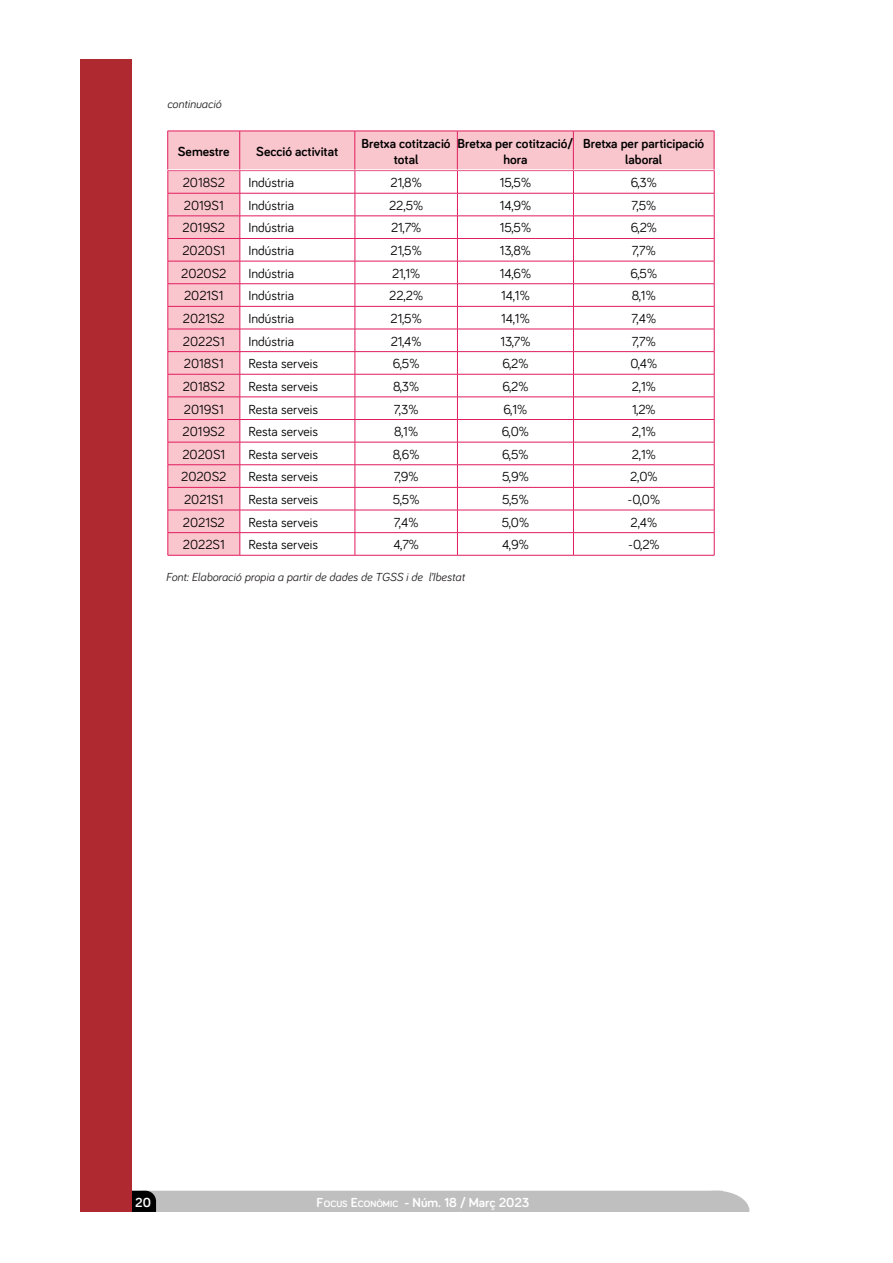
<style>
.page{position:relative;width:893px;height:1263px;background:#fff}
.page>*{position:absolute;margin:0;border:0;box-sizing:border-box;transform-origin:0 0}
.Font_taula_i_grafic{font:13.5px "Bariol";color:#000}
.Font_taula_i_grafic-2{font:700 13.5px/16.2px "Bariol";color:#000;text-align:center}
.t1{font:700 13.5px "Bariol";color:#fff}
.Font_taula_i_grafic-3{font:italic 12px "Bariol";color:#231f20}
.t2{font:700 9.45px "Bariol";color:#fff}
.s1{font-size:13.5px}
</style>
<div class="page">
<div style="left:682px;top:1191px;width:67px;height:40px;background:#bfbfbf;border-radius:50%"></div>
<div style="left:132px;top:1191px;width:576px;height:21px;background:#bfbfbf"></div>
<div style="left:166px;top:1212px;width:604px;height:21px;background:#fff"></div>
<hr style="left:168px;top:555px;width:72px;height:1px;background:#e11d5e">
<hr style="left:240px;top:555px;width:115px;height:1px;background:#e11d5e">
<hr style="left:355px;top:555px;width:102px;height:1px;background:#e11d5e">
<hr style="left:457px;top:555px;width:116px;height:1px;background:#e11d5e">
<hr style="left:573px;top:555px;width:141px;height:1px;background:#e11d5e">
<div style="left:81px;top:60px;width:51px;height:1152px;background:#ae2a30"></div>
<svg style="left:168px;top:132px;width:547px;height:423px"></svg>
<hr style="left:168px;top:170px;width:72px;height:1px;background:#fff">
<hr style="left:240px;top:170px;width:115px;height:1px;background:#fff">
<hr style="left:355px;top:170px;width:102px;height:1px;background:#fff">
<hr style="left:457px;top:170px;width:116px;height:1px;background:#fff">
<hr style="left:573px;top:170px;width:141px;height:1px;background:#fff">
<hr style="left:168px;top:131px;width:72px;height:1px;background:#e11d5e">
<hr style="left:167px;top:131px;width:1px;height:39px;background:#e11d5e">
<hr style="left:240px;top:131px;width:115px;height:1px;background:#e11d5e">
<hr style="left:239px;top:131px;width:1px;height:39px;background:#e11d5e">
<hr style="left:355px;top:131px;width:102px;height:1px;background:#e11d5e">
<hr style="left:355px;top:131px;width:1px;height:39px;background:#e11d5e">
<hr style="left:457px;top:131px;width:116px;height:1px;background:#e11d5e">
<hr style="left:457px;top:131px;width:1px;height:39px;background:#e11d5e">
<hr style="left:573px;top:131px;width:141px;height:1px;background:#e11d5e">
<hr style="left:573px;top:131px;width:1px;height:39px;background:#e11d5e">
<hr style="left:714px;top:131px;width:1px;height:39px;background:#e11d5e">
<p class="Font_taula_i_grafic-3" style="left:167px;top:96px;width:56px">continuació</p>
<p class="Font_taula_i_grafic-2" style="left:178px;top:143px;width:53px">Semestre</p>
<p class="Font_taula_i_grafic-2" style="left:256px;top:143px;width:83px">Secció activitat</p>
<p class="Font_taula_i_grafic-2" style="left:362px;top:134px;width:90px">Bretxa cotització total</p>
<p class="Font_taula_i_grafic-2" style="left:458px;top:134px;width:117px">Bretxa per cotització/ hora</p>
<p class="Font_taula_i_grafic-2" style="left:583px;top:134px;width:123px">Bretxa per participació laboral</p>
<p class="Font_taula_i_grafic" style="left:183px;top:173px;width:44px">2018S2</p>
<p class="Font_taula_i_grafic" style="left:248px;top:173px;width:47px">Indústria</p>
<p class="Font_taula_i_grafic" style="left:391px;top:173px;width:33px">21,8%</p>
<p class="Font_taula_i_grafic" style="left:500px;top:173px;width:33px">15,5%</p>
<p class="Font_taula_i_grafic" style="left:631px;top:173px;width:28px">6,3%</p>
<p class="Font_taula_i_grafic" style="left:184px;top:196px;width:41px">2019S1</p>
<p class="Font_taula_i_grafic" style="left:248px;top:196px;width:47px">Indústria</p>
<p class="Font_taula_i_grafic" style="left:389px;top:196px;width:36px">22,5%</p>
<p class="Font_taula_i_grafic" style="left:500px;top:196px;width:33px">14,9%</p>
<p class="Font_taula_i_grafic" style="left:631px;top:196px;width:26px">7,5%</p>
<p class="Font_taula_i_grafic" style="left:183px;top:219px;width:44px">2019S2</p>
<p class="Font_taula_i_grafic" style="left:248px;top:219px;width:47px">Indústria</p>
<p class="Font_taula_i_grafic" style="left:391px;top:219px;width:32px">21,7%</p>
<p class="Font_taula_i_grafic" style="left:500px;top:219px;width:33px">15,5%</p>
<p class="Font_taula_i_grafic" style="left:631px;top:219px;width:28px">6,2%</p>
<p class="Font_taula_i_grafic" style="left:182px;top:241px;width:44px">2020S1</p>
<p class="Font_taula_i_grafic" style="left:248px;top:241px;width:47px">Indústria</p>
<p class="Font_taula_i_grafic" style="left:391px;top:241px;width:33px">21,5%</p>
<p class="Font_taula_i_grafic" style="left:500px;top:241px;width:33px">13,8%</p>
<p class="Font_taula_i_grafic" style="left:632px;top:241px;width:25px">7,7%</p>
<p class="Font_taula_i_grafic" style="left:181px;top:264px;width:47px">2020S2</p>
<p class="Font_taula_i_grafic" style="left:248px;top:264px;width:47px">Indústria</p>
<p class="Font_taula_i_grafic" style="left:392px;top:264px;width:30px">21,1%</p>
<p class="Font_taula_i_grafic" style="left:500px;top:264px;width:33px">14,6%</p>
<p class="Font_taula_i_grafic" style="left:631px;top:264px;width:28px">6,5%</p>
<p class="Font_taula_i_grafic" style="left:184px;top:287px;width:41px">2021S1</p>
<p class="Font_taula_i_grafic" style="left:248px;top:287px;width:47px">Indústria</p>
<p class="Font_taula_i_grafic" style="left:389px;top:287px;width:35px">22,2%</p>
<p class="Font_taula_i_grafic" style="left:501px;top:287px;width:30px">14,1%</p>
<p class="Font_taula_i_grafic" style="left:632px;top:287px;width:25px">8,1%</p>
<p class="Font_taula_i_grafic" style="left:183px;top:309px;width:43px">2021S2</p>
<p class="Font_taula_i_grafic" style="left:248px;top:309px;width:47px">Indústria</p>
<p class="Font_taula_i_grafic" style="left:391px;top:309px;width:33px">21,5%</p>
<p class="Font_taula_i_grafic" style="left:501px;top:309px;width:30px">14,1%</p>
<p class="Font_taula_i_grafic" style="left:632px;top:309px;width:26px">7,4%</p>
<p class="Font_taula_i_grafic" style="left:183px;top:332px;width:43px">2022S1</p>
<p class="Font_taula_i_grafic" style="left:248px;top:332px;width:47px">Indústria</p>
<p class="Font_taula_i_grafic" style="left:391px;top:332px;width:32px">21,4%</p>
<p class="Font_taula_i_grafic" style="left:500px;top:332px;width:32px">13,7%</p>
<p class="Font_taula_i_grafic" style="left:632px;top:332px;width:25px">7,7%</p>
<p class="Font_taula_i_grafic" style="left:184px;top:354px;width:41px">2018S1</p>
<p class="Font_taula_i_grafic" style="left:248px;top:354px;width:71px">Resta serveis</p>
<p class="Font_taula_i_grafic" style="left:393px;top:354px;width:28px">6,5%</p>
<p class="Font_taula_i_grafic" style="left:502px;top:354px;width:28px">6,2%</p>
<p class="Font_taula_i_grafic" style="left:630px;top:354px;width:28px">0,4%</p>
<p class="Font_taula_i_grafic" style="left:183px;top:377px;width:44px">2018S2</p>
<p class="Font_taula_i_grafic" style="left:248px;top:377px;width:71px">Resta serveis</p>
<p class="Font_taula_i_grafic" style="left:393px;top:377px;width:28px">8,3%</p>
<p class="Font_taula_i_grafic" style="left:502px;top:377px;width:28px">6,2%</p>
<p class="Font_taula_i_grafic" style="left:632px;top:377px;width:26px">2,1%</p>
<p class="Font_taula_i_grafic" style="left:184px;top:400px;width:41px">2019S1</p>
<p class="Font_taula_i_grafic" style="left:248px;top:400px;width:71px">Resta serveis</p>
<p class="Font_taula_i_grafic" style="left:394px;top:400px;width:26px">7,3%</p>
<p class="Font_taula_i_grafic" style="left:504px;top:400px;width:25px">6,1%</p>
<p class="Font_taula_i_grafic" style="left:632px;top:400px;width:25px">1,2%</p>
<p class="Font_taula_i_grafic" style="left:183px;top:422px;width:44px">2019S2</p>
<p class="Font_taula_i_grafic" style="left:248px;top:422px;width:71px">Resta serveis</p>
<p class="Font_taula_i_grafic" style="left:394px;top:422px;width:25px">8,1%</p>
<p class="Font_taula_i_grafic" style="left:502px;top:422px;width:29px">6,0%</p>
<p class="Font_taula_i_grafic" style="left:632px;top:422px;width:26px">2,1%</p>
<p class="Font_taula_i_grafic" style="left:182px;top:445px;width:44px">2020S1</p>
<p class="Font_taula_i_grafic" style="left:248px;top:445px;width:71px">Resta serveis</p>
<p class="Font_taula_i_grafic" style="left:393px;top:445px;width:28px">8,6%</p>
<p class="Font_taula_i_grafic" style="left:502px;top:445px;width:28px">6,5%</p>
<p class="Font_taula_i_grafic" style="left:632px;top:445px;width:26px">2,1%</p>
<p class="Font_taula_i_grafic" style="left:181px;top:468px;width:47px">2020S2</p>
<p class="Font_taula_i_grafic" style="left:248px;top:468px;width:71px">Resta serveis</p>
<p class="Font_taula_i_grafic" style="left:394px;top:468px;width:26px">7,9%</p>
<p class="Font_taula_i_grafic" style="left:502px;top:468px;width:28px">5,9%</p>
<p class="Font_taula_i_grafic" style="left:630px;top:468px;width:29px">2,0%</p>
<p class="Font_taula_i_grafic" style="left:184px;top:490px;width:41px">2021S1</p>
<p class="Font_taula_i_grafic" style="left:248px;top:490px;width:71px">Resta serveis</p>
<p class="Font_taula_i_grafic" style="left:393px;top:490px;width:28px">5,5%</p>
<p class="Font_taula_i_grafic" style="left:502px;top:490px;width:28px">5,5%</p>
<p class="Font_taula_i_grafic" style="left:628px;top:490px;width:34px">-0,0%</p>
<p class="Font_taula_i_grafic" style="left:183px;top:513px;width:43px">2021S2</p>
<p class="Font_taula_i_grafic" style="left:248px;top:513px;width:71px">Resta serveis</p>
<p class="Font_taula_i_grafic" style="left:394px;top:513px;width:26px">7,4%</p>
<p class="Font_taula_i_grafic" style="left:502px;top:513px;width:29px">5,0%</p>
<p class="Font_taula_i_grafic" style="left:630px;top:513px;width:28px">2,4%</p>
<p class="Font_taula_i_grafic" style="left:183px;top:535px;width:43px">2022S1</p>
<p class="Font_taula_i_grafic" style="left:248px;top:535px;width:71px">Resta serveis</p>
<p class="Font_taula_i_grafic" style="left:393px;top:535px;width:27px">4,7%</p>
<p class="Font_taula_i_grafic" style="left:502px;top:535px;width:28px">4,9%</p>
<p class="Font_taula_i_grafic" style="left:628px;top:535px;width:33px">-0,2%</p>
<p class="Font_taula_i_grafic-3" style="left:166px;top:569px;width:300px">Font: Elaboració propia a partir de dades de TGSS i de l’Ibestat</p>
<p class="t1" style="left:135px;top:1193px;width:17px">20</p>
<p class="t2" style="left:317px;top:1197px;width:214px"><span class="s1">F</span>OCUS <span class="s1">E</span>CONÒMIC <span class="s1">- N</span><span class="s1">úm.</span> <span class="s1">18 /</span> <span class="s1">Març 2023</span></p>
</div>
